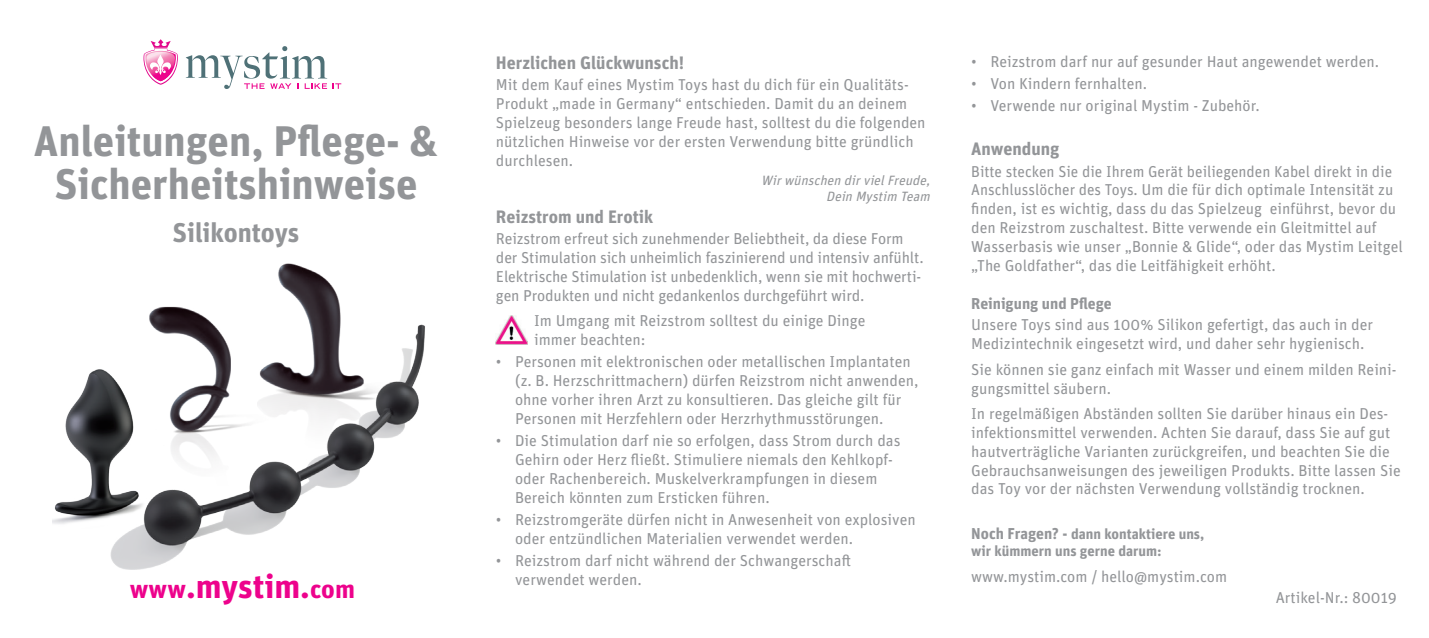
<style>
.page{position:relative;width:1429px;height:638px;background:#fff}
.page>*{position:absolute;margin:0;border:0;box-sizing:border-box;transform-origin:0 0}
.t1{font:700 42.75px/42.8px "Unit Pro";color:#939598;text-align:center}
.t2{font:700 33.3px "Unit Pro";color:#ed028c}
.t3{font:700 27px "Unit Pro";letter-spacing:-.005em;color:#939598}
.t4{font:700 18px "Unit Pro";color:#939598}
.t5{font:15.75px/18.9px "Unit Pro";color:#939598}
.t6{font:700 15.75px "Unit Pro";color:#939598}
.t7{font:700 14.62px/17.6px "Unit Pro";color:#939598}
.t8{font:italic 13.5px/16.2px "Unit Pro";color:#939598;text-align:right}
.s1{font-size:25.65px}
.s2{font-size:15.75px}
</style>
<div class="page">
<img style="left:496px;top:315px;width:32px;height:29px">
<svg style="left:186px;top:46px;width:141px;height:43px"></svg>
<svg style="left:333px;top:83px;width:8px;height:6px"></svg>
<svg style="left:143px;top:39px;width:35px;height:46px"></svg>
<img style="left:53px;top:263px;width:372px;height:307px">
<h1 class="t1" style="left:34px;top:117px;width:406px">Anleitungen, Pflege- &amp;<br>Sicherheitshinweise</h1>
<h3 class="t3" style="left:173px;top:212px;width:128px">Silikontoys</h3>
<h2 class="t2" style="left:130px;top:562px;width:227px"><span class="s1">www</span>.mystim.<span class="s1">com</span></h2>
<p class="t4" style="left:496px;top:49px;width:190px">Herzlichen Glückwunsch!</p>
<p class="t5" style="left:496px;top:75px;width:431px">Mit dem Kauf eines Mystim Toys hast du dich für ein Qualitäts-Produkt „made in Germany“ entschieden. Damit du an deinem Spielzeug besonders lange Freude hast, solltest du die folgenden nützlichen Hinweise vor der ersten Verwendung bitte gründlich durchlesen.</p>
<p class="t8" style="left:761px;top:171px;width:174px">Wirwünschen dirvielFreude,<br>Dein Mystim Team</p>
<p class="t4" style="left:496px;top:203px;width:159px">Reizstrom und Erotik</p>
<p class="t5" style="left:496px;top:229px;width:429px">Reizstrom erfreut sich zunehmender Beliebtheit, da diese Form der Stimulation sich unheimlich faszinierend und intensiv anfühlt.<br>Elektrische Stimulation ist unbedenklich, wenn sie mit hochwerti&shy;gen Produkten und nicht gedankenlos durchgeführt wird.</p>
<p class="t5" style="left:534px;top:311px;width:333px">Im Umgang mit Reizstrom solltest du einige Dinge immer beachten:</p>
<p class="t5" style="left:515px;top:352px;width:405px;text-indent:-19px">• Personen mit elektronischen oder metallischen Implantaten (z. B. Herzschrittmachern) dürfen Reizstrom nicht anwenden, ohne vorher ihren Arzt zu konsultieren. Das gleiche gilt für Personen mit Herzfehlern oder Herzrhythmusstörungen.</p>
<p class="t5" style="left:515px;top:430px;width:387px;text-indent:-19px">• Die Stimulation darf nie so erfolgen, dass Strom durch das Gehirn oder Herz fließt. Stimuliere niemals den Kehlkopf&shy;oder Rachenbereich. Muskelverkrampfungen in diesem Bereich könnten zum Ersticken führen.</p>
<p class="t5" style="left:515px;top:509px;width:402px;text-indent:-19px">• Reizstromgeräte dürfen nicht in Anwesenheit von explosiven oder entzündlichen Materialien verwendet werden.</p>
<p class="t5" style="left:515px;top:550px;width:337px;text-indent:-19px">• Reizstrom darf nicht während der Schwangerschaft verwendet werden.</p>
<p class="t5" style="left:971px;top:51px;width:409px">• Reizstrom darf nur auf gesunder Haut angewendet werden.</p>
<p class="t5" style="left:971px;top:73px;width:178px">• Von Kindern fernhalten.</p>
<p class="t5" style="left:971px;top:96px;width:290px">• Verwende nur original Mystim - Zubehör.</p>
<p class="t4" style="left:971px;top:135px;width:90px">Anwendung</p>
<p class="t5" style="left:971px;top:161px;width:433px">Bitte stecken Sie die Ihrem Gerät beiliegenden Kabel direkt in die Anschlusslöcher des Toys. Um die für dich optimale Intensität zu finden, ist es wichtig, dass du das Spielzeug einführst, bevor du den Reizstrom zuschaltest. Bitte verwende ein Gleitmittel auf Wasserbasis wie unser „Bonnie &amp; Glide“, oder das Mystim Leitgel „The Goldfather“, das die Leitfähigkeit erhöht.</p>
<p class="t6" style="left:971px;top:292px;width:142px">Reinigung und Pflege</p>
<p class="t5" style="left:971px;top:315px;width:403px">Unsere Toys sind aus 100% Silikon gefertigt, das auch in der<br>Medizintechnik eingesetzt wird, und daher sehr hygienisch.</p>
<p class="t5" style="left:971px;top:359px;width:427px">Sie können sie ganz einfach mit Wasser und einem milden Reini&shy;gungsmittel säubern.</p>
<p class="t5" style="left:971px;top:403px;width:431px">In regelmäßigen Abständen sollten Sie darüber hinaus ein Des&shy;infektionsmittel verwenden. Achten Sie darauf, dass Sie auf gut hautverträgliche Varianten zurückgreifen, und beachten Sie die Gebrauchsanweisungen des jeweiligen Produkts. Bitte lassen Sie das Toy vor der nächsten Verwendung vollständig trocknen.</p>
<p class="t7" style="left:971px;top:524px;width:235px"><span class="s2">Noch Fragen? -</span> dann kontaktiere uns, wir kümmern uns gerne darum:</p>
<p class="t5" style="left:971px;top:566px;width:257px">www.mystim.com / hello@mystim.com</p>
<p class="t5" style="left:1275px;top:587px;width:123px">Artikel-Nr.: 80019</p>
</div>
